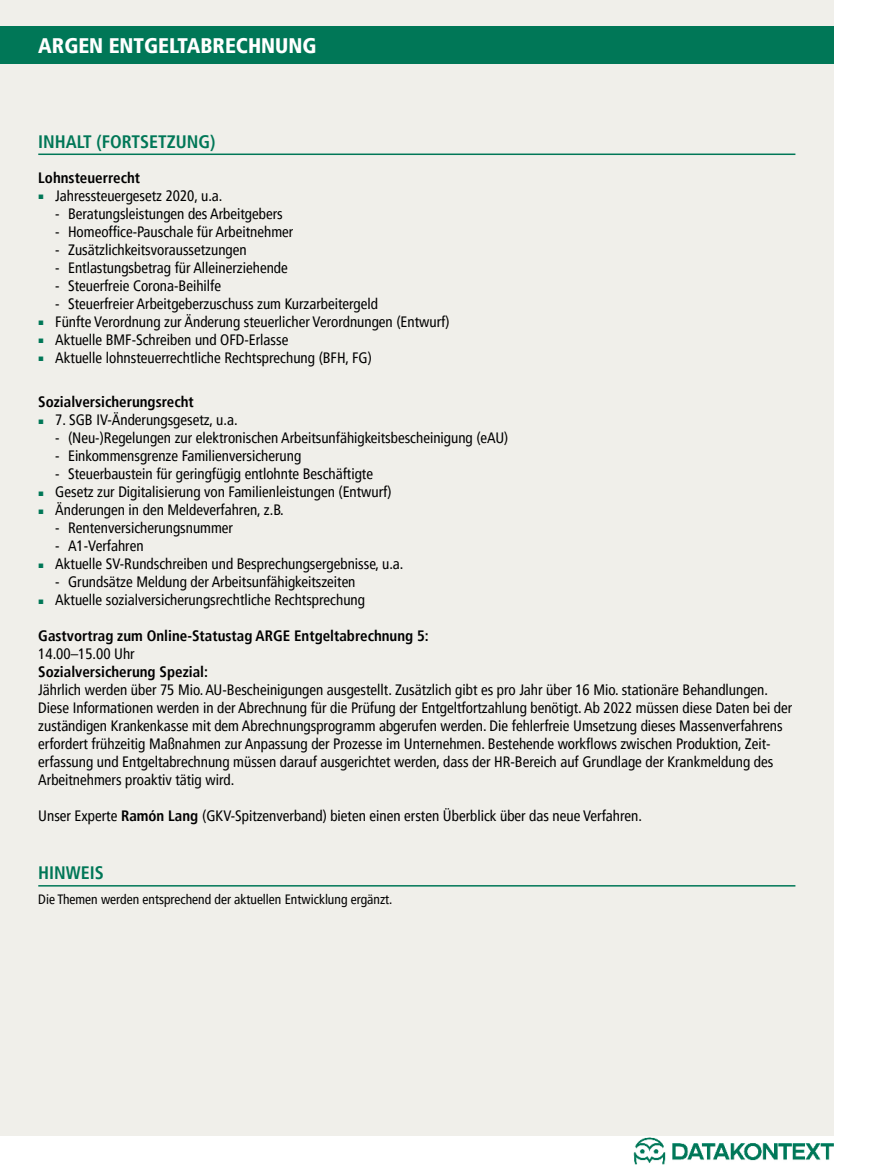
<style>
.page{position:relative;width:872px;height:1170px;background:#fff}
.page>*{position:absolute;margin:0;border:0;box-sizing:border-box;transform-origin:0 0}
.t1{font:900 condensed 21px "Frutiger LT Pro";color:#fff}
.t2{font:700 condensed 18px "Frutiger LT Pro";color:#007757}
.t3{font:condensed 15px/18px "Frutiger LT Pro";color:#000}
.t4{font:700 condensed 15px "Frutiger LT Pro";color:#000}
.t5{font:condensed 13.5px "Frutiger LT Pro";color:#000}
.s1{color:#007757}
.s2{font-weight:700}
</style>
<div class="page">
<img style="left:634px;top:1135px;width:200px;height:30px">
<div style="left:0;top:0;width:833px;height:1135px;background:#f0efea"></div>
<div style="left:0;top:26px;width:833px;height:37px;background:#007757"></div>
<hr style="left:38px;top:153px;width:757px;height:2px;background:#007757">
<hr style="left:38px;top:885px;width:757px;height:1px;background:#007757">
<h1 class="t1" style="left:38px;top:33px;width:280px">ARGEN ENTGELTABRECHNUNG</h1>
<p class="t2" style="left:38px;top:131px;width:179px">INHALT (FORTSETZUNG)</p>
<p class="t4" style="left:38px;top:168px;width:103px">Lohnsteuerrecht</p>
<p class="t3" style="left:38px;top:186px;width:186px"><span class="s1">▪</span> Jahressteuergesetz 2020, u.a.</p>
<p class="t3" style="left:55px;top:204px;width:229px">- Beratungsleistungen des Arbeitgebers</p>
<p class="t3" style="left:55px;top:222px;width:239px">- Homeoffice-Pauschale für Arbeitnehmer</p>
<p class="t3" style="left:55px;top:240px;width:193px">- Zusätzlichkeitsvoraussetzungen</p>
<p class="t3" style="left:55px;top:258px;width:234px">- Entlastungsbetrag für Alleinerziehende</p>
<p class="t3" style="left:55px;top:276px;width:167px">- Steuerfreie Corona-Beihilfe</p>
<p class="t3" style="left:55px;top:294px;width:324px">- Steuerfreier Arbeitgeberzuschuss zum Kurzarbeitergeld</p>
<p class="t3" style="left:38px;top:312px;width:413px"><span class="s1">▪</span> Fünfte Verordnung zur Änderung steuerlicher Verordnungen (Entwurf)</p>
<p class="t3" style="left:38px;top:330px;width:251px"><span class="s1">▪</span> Aktuelle BMF-Schreiben und OFD-Erlasse</p>
<p class="t3" style="left:38px;top:348px;width:335px"><span class="s1">▪</span> Aktuelle lohnsteuerrechtliche Rechtsprechung (BFH, FG)</p>
<p class="t4" style="left:38px;top:393px;width:157px">Sozialversicherungsrecht</p>
<p class="t3" style="left:38px;top:411px;width:201px"><span class="s1">▪</span> 7. SGB IV-Änderungsgesetz, u.a.</p>
<p class="t3" style="left:55px;top:429px;width:454px">- (Neu-)Regelungen zur elektronischen Arbeitsunfähigkeitsbescheinigung (eAU)</p>
<p class="t3" style="left:55px;top:447px;width:247px">- Einkommensgrenze Familienversicherung</p>
<p class="t3" style="left:55px;top:465px;width:319px">- Steuerbaustein für geringfügig entlohnte Beschäftigte</p>
<p class="t3" style="left:38px;top:483px;width:355px"><span class="s1">▪</span> Gesetz zur Digitalisierung von Familienleistungen (Entwurf)</p>
<p class="t3" style="left:38px;top:501px;width:247px"><span class="s1">▪</span> Änderungen in den Meldeverfahren, z.B.</p>
<p class="t3" style="left:55px;top:519px;width:179px">- Rentenversicherungsnummer</p>
<p class="t3" style="left:55px;top:537px;width:90px">- A1-Verfahren</p>
<p class="t3" style="left:38px;top:555px;width:367px"><span class="s1">▪</span> Aktuelle SV-Rundschreiben und Besprechungsergebnisse, u.a.</p>
<p class="t3" style="left:55px;top:573px;width:302px">- Grundsätze Meldung der Arbeitsunfähigkeitszeiten</p>
<p class="t3" style="left:38px;top:591px;width:328px"><span class="s1">▪</span> Aktuelle sozialversicherungsrechtliche Rechtsprechung</p>
<p class="t4" style="left:38px;top:627px;width:392px">Gastvortrag zum Online-Statustag ARGE Entgeltabrechnung 5:</p>
<p class="t3" style="left:38px;top:645px;width:98px">14.00–15.00 Uhr</p>
<p class="t4" style="left:38px;top:663px;width:171px">Sozialversicherung Spezial:</p>
<p class="t3" style="left:38px;top:681px;width:755px">Jährlich werden über 75 Mio. AU-Bescheinigungen ausgestellt. Zusätzlich gibt es pro Jahr über 16 Mio. stationäre Behandlungen.<br>Diese Informationen werden in der Abrechnung für die Prüfung der Entgeltfortzahlung benötigt. Ab 2022 müssen diese Daten bei der zuständigen Krankenkasse mit dem Abrechnungsprogramm abgerufen werden. Die fehlerfreie Umsetzung dieses Massenverfahrens erfordert frühzeitig Maßnahmen zur Anpassung der Prozesse im Unternehmen. Bestehende workflows zwischen Produktion, Zeit&shy;erfassung und Entgeltabrechnung müssen darauf ausgerichtet werden, dass der HR-Bereich auf Grundlage der Krankmeldung des Arbeitnehmers proaktiv tätig wird.</p>
<p class="t3" style="left:38px;top:807px;width:605px">Unser Experte <span class="s2">Ramón Lang</span> (GKV-Spitzenverband) bieten einen ersten Überblick über das neue Verfahren.</p>
<p class="t2" style="left:38px;top:862px;width:67px">HINWEIS</p>
<p class="t5" style="left:38px;top:891px;width:356px">Die Themen werden entsprechend der aktuellen Entwicklung ergänzt.</p>
</div>
